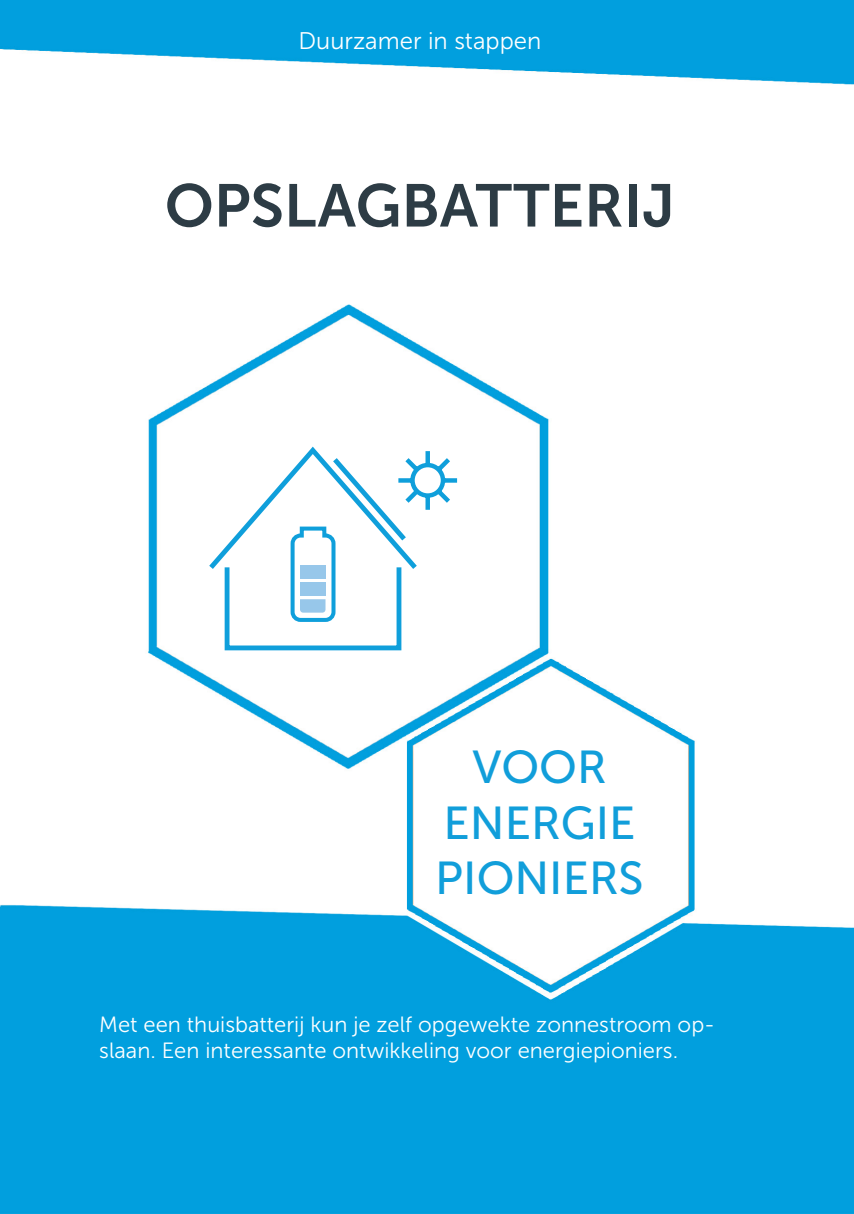
<style>
.page{position:relative;width:854px;height:1214px;background:#fff}
.page>*{position:absolute;margin:0;border:0;box-sizing:border-box;transform-origin:0 0}
.t1{font:60px "Museo Sans 700";color:#2d3c45}
.t2{font:46px/55.2px "Museo Sans 500";color:#119eda;text-align:center}
.t3{font:24px "Museo Sans 300";color:#fff}
.t4{font:22px/26.4px "Museo Sans 300";color:#fff}
</style>
<div class="page">
<img style="left:0;top:0;width:853px;height:1213px">
<svg style="left:204px;top:443px;width:217px;height:209px"></svg>
<svg style="left:288px;top:446px;width:173px;height:178px"></svg>
<p class="t3" style="left:298px;top:28px;width:244px">Duurzamer in stappen</p>
<p class="t1" style="left:165px;top:172px;width:511px">OPSLAGBATTERIJ</p>
<p class="t2" style="left:435px;top:740px;width:210px">VOOR<br>ENERGIE<br>PIONIERS</p>
<p class="t4" style="left:99px;top:1011px;width:617px">Met een thuisbatterij kun je zelf opgewekte zonnestroom op&shy;slaan. Een interessante ontwikkeling voor energiepioniers.</p>
</div>
